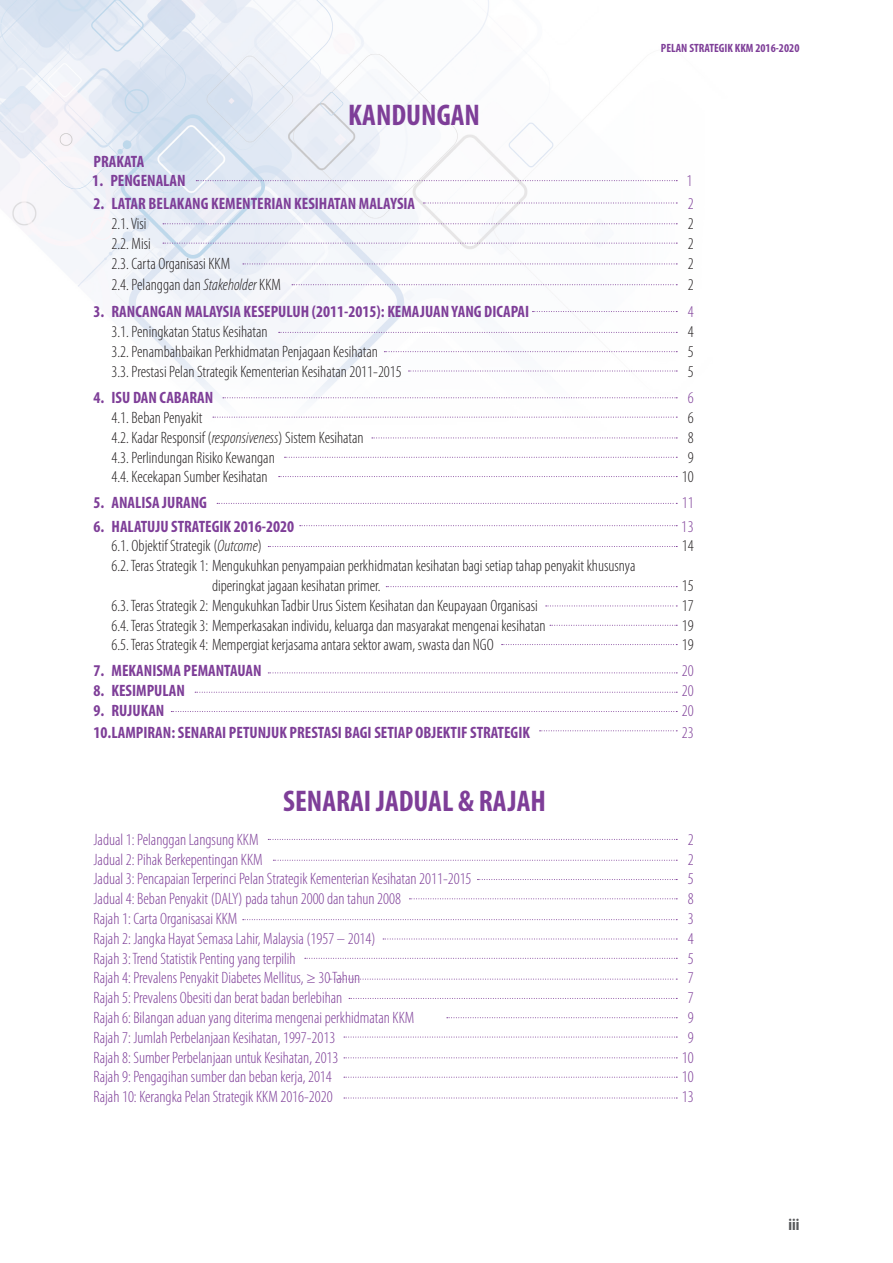
<style>
.page{position:relative;width:893px;height:1263px;background:#fff}
.page>*{position:absolute;margin:0;border:0;box-sizing:border-box;transform-origin:0 0}
.t1{font:700 condensed 30px "Myriad Pro";color:#7e3e98}
.t2{font:300 condensed 16.5px/19.8px "Myriad Pro";color:#231f20}
.t3{font:300 condensed 16.5px "Myriad Pro";color:#7e3e98}
.t4{font:700 condensed 16.5px "Myriad Pro";color:#7e3e98}
.t5{font:700 condensed 16.5px "Myriad Pro";color:#57585a}
.t6{font:700 condensed 12px "Myriad Pro";color:#7e3e98}
.s1{font-style:italic}
</style>
<div class="page">
<img style="left:0;top:0;width:678px;height:458px">
<svg style="left:196px;top:180px;width:481px;height:1px"></svg>
<svg style="left:243px;top:264px;width:434px;height:1px"></svg>
<svg style="left:423px;top:203px;width:254px;height:1px"></svg>
<svg style="left:292px;top:284px;width:385px;height:1px"></svg>
<svg style="left:163px;top:223px;width:514px;height:1px"></svg>
<svg style="left:532px;top:311px;width:145px;height:1px"></svg>
<svg style="left:372px;top:438px;width:305px;height:1px"></svg>
<svg style="left:386px;top:586px;width:291px;height:1px"></svg>
<svg style="left:268px;top:672px;width:409px;height:1px"></svg>
<svg style="left:268px;top:839px;width:409px;height:1px"></svg>
<svg style="left:243px;top:919px;width:434px;height:1px"></svg>
<svg style="left:349px;top:998px;width:328px;height:1px"></svg>
<svg style="left:163px;top:243px;width:514px;height:1px"></svg>
<svg style="left:279px;top:332px;width:398px;height:1px"></svg>
<svg style="left:284px;top:457px;width:393px;height:1px"></svg>
<svg style="left:546px;top:606px;width:131px;height:1px"></svg>
<svg style="left:195px;top:692px;width:482px;height:1px"></svg>
<svg style="left:273px;top:860px;width:404px;height:1px"></svg>
<svg style="left:383px;top:938px;width:294px;height:1px"></svg>
<svg style="left:447px;top:1017px;width:230px;height:1px"></svg>
<svg style="left:384px;top:351px;width:293px;height:1px"></svg>
<svg style="left:279px;top:476px;width:398px;height:1px"></svg>
<svg style="left:550px;top:625px;width:127px;height:1px"></svg>
<svg style="left:171px;top:711px;width:506px;height:1px"></svg>
<svg style="left:477px;top:879px;width:200px;height:1px"></svg>
<svg style="left:305px;top:958px;width:372px;height:1px"></svg>
<svg style="left:344px;top:1037px;width:333px;height:1px"></svg>
<svg style="left:344px;top:1077px;width:333px;height:1px"></svg>
<svg style="left:502px;top:644px;width:175px;height:1px"></svg>
<svg style="left:540px;top:730px;width:137px;height:1px"></svg>
<svg style="left:409px;top:898px;width:268px;height:1px"></svg>
<svg style="left:329px;top:979px;width:348px;height:1px"></svg>
<svg style="left:344px;top:1057px;width:333px;height:1px"></svg>
<svg style="left:344px;top:1097px;width:333px;height:1px"></svg>
<svg style="left:408px;top:371px;width:269px;height:1px"></svg>
<svg style="left:217px;top:503px;width:460px;height:1px"></svg>
<svg style="left:300px;top:525px;width:377px;height:1px"></svg>
<svg style="left:223px;top:397px;width:454px;height:1px"></svg>
<svg style="left:268px;top:546px;width:409px;height:1px"></svg>
<svg style="left:213px;top:417px;width:464px;height:1px"></svg>
<h1 class="t1" style="left:348px;top:96px;width:133px">KANDUNGAN</h1>
<p class="t6" style="left:661px;top:41px;width:140px">PELAN STRATEGIK KKM 2016-2020</p>
<p class="t4" style="left:94px;top:151px;width:52px">PRAKATA</p>
<p class="t4" style="left:94px;top:194px;width:323px">2. LATAR BELAKANG KEMENTERIAN KESIHATAN MALAYSIA</p>
<p class="t3" style="left:688px;top:195px;width:7px">2</p>
<p class="t2" style="left:112px;top:214px;width:36px">2.1. Visi</p>
<p class="t2" style="left:688px;top:214px;width:7px">2</p>
<p class="t2" style="left:112px;top:234px;width:41px">2.2. Misi</p>
<p class="t2" style="left:688px;top:234px;width:7px">2</p>
<p class="t2" style="left:112px;top:254px;width:120px">2.3. Carta Organisasi KKM</p>
<p class="t2" style="left:688px;top:254px;width:7px">2</p>
<p class="t2" style="left:112px;top:275px;width:171px">2.4. Pelanggan dan <span class="s1">Stakeholder</span> KKM</p>
<p class="t2" style="left:688px;top:275px;width:7px">2</p>
<p class="t4" style="left:94px;top:301px;width:437px">3. RANCANGAN MALAYSIA KESEPULUH (2011-2015): KEMAJUAN YANG DICAPAI</p>
<p class="t3" style="left:688px;top:303px;width:7px">4</p>
<p class="t2" style="left:112px;top:322px;width:158px">3.1. Peningkatan Status Kesihatan</p>
<p class="t2" style="left:688px;top:322px;width:7px">4</p>
<p class="t2" style="left:112px;top:342px;width:268px">3.2. Penambahbaikan Perkhidmatan Penjagaan Kesihatan</p>
<p class="t2" style="left:688px;top:342px;width:7px">5</p>
<p class="t2" style="left:112px;top:362px;width:292px">3.3. Prestasi Pelan Strategik Kementerian Kesihatan 2011-2015</p>
<p class="t2" style="left:688px;top:362px;width:7px">5</p>
<p class="t4" style="left:94px;top:387px;width:121px">4. ISU DAN CABARAN</p>
<p class="t3" style="left:688px;top:389px;width:7px">6</p>
<p class="t2" style="left:112px;top:408px;width:93px">4.1. Beban Penyakit</p>
<p class="t2" style="left:688px;top:408px;width:7px">6</p>
<p class="t2" style="left:112px;top:428px;width:254px">4.2. Kadar Responsif (<span class="s1">responsiveness</span>) Sistem Kesihatan</p>
<p class="t2" style="left:688px;top:428px;width:7px">8</p>
<p class="t2" style="left:112px;top:447px;width:165px">4.3. Perlindungan Risiko Kewangan</p>
<p class="t2" style="left:688px;top:447px;width:7px">9</p>
<p class="t2" style="left:112px;top:467px;width:158px">4.4. Kecekapan Sumber Kesihatan</p>
<p class="t2" style="left:682px;top:467px;width:13px">10</p>
<p class="t4" style="left:94px;top:493px;width:115px">5. ANALISA JURANG</p>
<p class="t3" style="left:682px;top:494px;width:13px">11</p>
<p class="t4" style="left:94px;top:516px;width:202px">6. HALATUJU STRATEGIK 2016-2020</p>
<p class="t3" style="left:681px;top:517px;width:14px">13</p>
<p class="t2" style="left:112px;top:536px;width:152px">6.1. Objektif Strategik (<span class="s1">Outcome</span>)</p>
<p class="t2" style="left:682px;top:536px;width:13px">14</p>
<p class="t2" style="left:212px;top:556px;width:425px;text-indent:-101px">6.2. Teras Strategik 1: Mengukuhkan penyampaian perkhidmatan kesihatan bagi setiap tahap penyakit khususnya diperingkat jagaan kesihatan primer.</p>
<p class="t4" style="left:92px;top:170px;width:95px">1. PENGENALAN</p>
<p class="t3" style="left:686px;top:172px;width:7px">1</p>
<p class="t2" style="left:682px;top:576px;width:13px">15</p>
<p class="t2" style="left:112px;top:596px;width:428px">6.3. Teras Strategik 2: Mengukuhkan Tadbir Urus Sistem Kesihatan dan Keupayaan Organisasi</p>
<p class="t2" style="left:682px;top:596px;width:13px">17</p>
<p class="t2" style="left:112px;top:616px;width:436px">6.4. Teras Strategik 3: Memperkasakan individu, keluarga dan masyarakat mengenai kesihatan</p>
<p class="t2" style="left:682px;top:616px;width:13px">19</p>
<p class="t2" style="left:112px;top:635px;width:384px">6.5. Teras Strategik 4: Mempergiat kerjasama antara sektor awam, swasta dan NGO</p>
<p class="t2" style="left:682px;top:635px;width:13px">19</p>
<p class="t4" style="left:94px;top:661px;width:170px">7. MEKANISMA PEMANTAUAN</p>
<p class="t3" style="left:682px;top:662px;width:13px">20</p>
<p class="t4" style="left:94px;top:680px;width:93px">8. KESIMPULAN</p>
<p class="t3" style="left:682px;top:682px;width:13px">20</p>
<p class="t4" style="left:94px;top:700px;width:72px">9. RUJUKAN</p>
<p class="t3" style="left:682px;top:702px;width:13px">20</p>
<p class="t4" style="left:94px;top:722px;width:438px">10.LAMPIRAN: SENARAI PETUNJUK PRESTASI BAGI SETIAP OBJEKTIF STRATEGIK</p>
<p class="t3" style="left:682px;top:723px;width:13px">23</p>
<h1 class="t1" style="left:283px;top:782px;width:264px">SENARAI JADUAL &amp; RAJAH</h1>
<p class="t3" style="left:94px;top:830px;width:167px">Jadual 1: Pelanggan Langsung KKM</p>
<p class="t3" style="left:688px;top:830px;width:7px">2</p>
<p class="t3" style="left:94px;top:850px;width:171px">Jadual 2: Pihak Berkepentingan KKM</p>
<p class="t3" style="left:688px;top:850px;width:7px">2</p>
<p class="t3" style="left:94px;top:870px;width:379px">Jadual 3: Pencapaian Terperinci Pelan Strategik Kementerian Kesihatan 2011-2015</p>
<p class="t3" style="left:688px;top:870px;width:7px">5</p>
<p class="t3" style="left:94px;top:890px;width:309px">Jadual 4: Beban Penyakit (DALY) pada tahun 2000 dan tahun 2008</p>
<p class="t3" style="left:688px;top:890px;width:7px">8</p>
<p class="t3" style="left:94px;top:910px;width:145px">Rajah 1: Carta Organisasai KKM</p>
<p class="t3" style="left:688px;top:910px;width:7px">3</p>
<p class="t3" style="left:94px;top:929px;width:284px">Rajah 2: Jangka Hayat Semasa Lahir, Malaysia (1957 – 2014)</p>
<p class="t3" style="left:688px;top:929px;width:7px">4</p>
<p class="t3" style="left:94px;top:949px;width:204px">Rajah 3: Trend Statistik Penting yang terpilih</p>
<p class="t3" style="left:688px;top:949px;width:7px">5</p>
<p class="t3" style="left:94px;top:969px;width:268px">Rajah 4: Prevalens Penyakit Diabetes Mellitus, ≥ 30 Tahun</p>
<p class="t3" style="left:688px;top:969px;width:7px">7</p>
<p class="t3" style="left:94px;top:989px;width:250px">Rajah 5: Prevalens Obesiti dan berat badan berlebihan</p>
<p class="t3" style="left:688px;top:989px;width:7px">7</p>
<p class="t3" style="left:94px;top:1009px;width:322px">Rajah 6: Bilangan aduan yang diterima mengenai perkhidmatan KKM</p>
<p class="t3" style="left:688px;top:1009px;width:7px">9</p>
<p class="t3" style="left:94px;top:1028px;width:243px">Rajah 7: Jumlah Perbelanjaan Kesihatan, 1997-2013</p>
<p class="t3" style="left:688px;top:1028px;width:7px">9</p>
<p class="t3" style="left:94px;top:1048px;width:246px">Rajah 8: Sumber Perbelanjaan untuk Kesihatan, 2013</p>
<p class="t3" style="left:682px;top:1048px;width:13px">10</p>
<p class="t3" style="left:94px;top:1068px;width:240px">Rajah 9: Pengagihan sumber dan beban kerja, 2014</p>
<p class="t3" style="left:682px;top:1068px;width:13px">10</p>
<p class="t3" style="left:94px;top:1088px;width:241px">Rajah 10: Kerangka Pelan Strategik KKM 2016-2020</p>
<p class="t3" style="left:682px;top:1088px;width:13px">13</p>
<p class="t5" style="left:788px;top:1214px;width:13px">iii</p>
</div>
